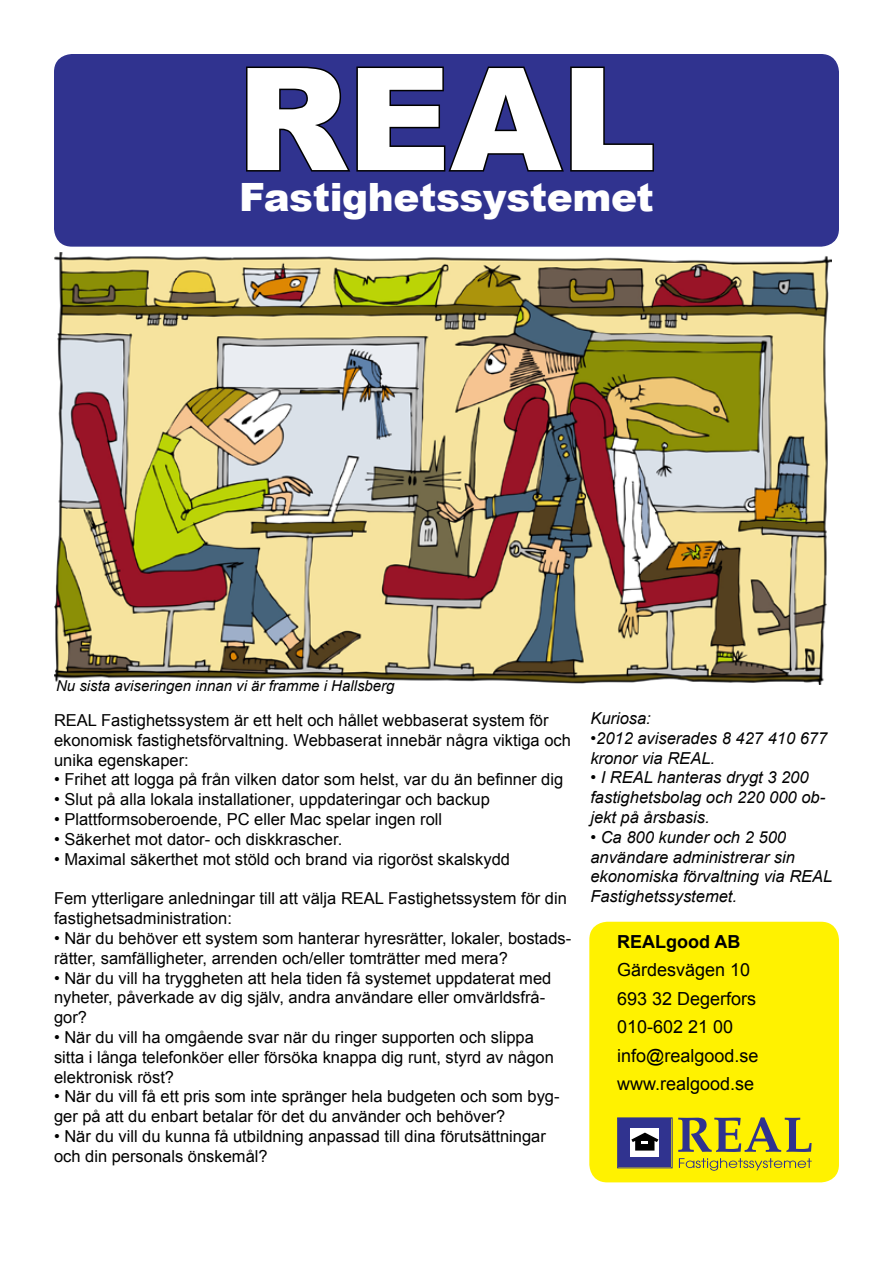
<style>
.page{position:relative;width:893px;height:1263px;background:#fff}
.page>*{position:absolute;margin:0;border:0;box-sizing:border-box;transform-origin:0 0}
.t1{font:900 142.5px "Arial";color:#fff}
.t2{font:900 39px "Arial";letter-spacing:-.01em;color:#fff}
.t3{font:18px/28.5px "Arial";color:#000}
.t4{font:700 18px "Arial";color:#000}
.t5{font:16.5px/19.8px "Arial";color:#000}
.t6{font:italic 16.5px/19.8px "Arial";color:#000}
.t7{font:italic 15px "Arial";color:#000}
</style>
<div class="page">
<div style="left:589px;top:922px;width:250px;height:260px;background:#fff200;border-radius:18px"></div>
<div style="left:618px;top:1118px;width:54px;height:50px;border:1px solid #30338f"></div>
<div style="left:618px;top:1119px;width:53px;height:48px;background:#30338f"></div>
<div style="left:630px;top:1128px;width:29px;height:28px;background:#fff"></div>
<svg style="left:631px;top:1132px;width:27px;height:18px"></svg>
<svg style="left:678px;top:1117px;width:134px;height:35px"></svg>
<svg style="left:679px;top:1158px;width:133px;height:13px"></svg>
<div style="left:54px;top:54px;width:785px;height:193px;background:#30338f;border-radius:18px"></div>
<svg style="left:246px;top:66px;width:408px;height:106px"></svg>
<img style="left:54px;top:252px;width:778px;height:433px">
<h1 class="t1" style="left:237px;top:16px;width:421px">REAL</h1>
<h2 class="t2" style="left:239px;top:169px;width:416px">Fastighetssystemet</h2>
<p class="t7" style="left:56px;top:676px;width:340px">Nu sista aviseringen innan vi är framme i Hallsberg</p>
<p class="t5" style="left:54px;top:710px;width:518px">REAL Fastighetssystem är ett helt och hållet webbaserat system för ekonomisk fastighetsförvaltning. Webbaserat innebär några viktiga och unika egenskaper:</p>
<p class="t5" style="left:54px;top:770px;width:511px">• Frihet att logga på från vilken dator som helst, var du än befinner dig</p>
<p class="t5" style="left:54px;top:790px;width:437px">• Slut på alla lokala installationer, uppdateringar och backup</p>
<p class="t5" style="left:54px;top:809px;width:390px">• Plattformsoberoende, PC eller Mac spelar ingen roll</p>
<p class="t5" style="left:54px;top:829px;width:290px">• Säkerhet mot dator- och diskkrascher.</p>
<p class="t5" style="left:54px;top:849px;width:458px">• Maximal säkerthet mot stöld och brand via rigoröst skalskydd</p>
<p class="t5" style="left:54px;top:889px;width:514px">Fem ytterligare anledningar till att välja REAL Fastighetssystem för din fastighetsadministration:</p>
<p class="t5" style="left:54px;top:928px;width:519px">• När du behöver ett system som hanterar hyresrätter, lokaler, bostads&shy;rätter, samfälligheter, arrenden och/eller tomträtter med mera?</p>
<p class="t5" style="left:54px;top:968px;width:499px">• När du vill ha tryggheten att hela tiden få systemet uppdaterat med nyheter, påverkade av dig själv, andra användare eller omvärldsfrå&shy;gor?</p>
<p class="t5" style="left:54px;top:1027px;width:501px">• När du vill ha omgående svar när du ringer supporten och slippa sitta i långa telefonköer eller försöka knappa dig runt, styrd av någon elektronisk röst?</p>
<p class="t5" style="left:54px;top:1087px;width:507px">• När du vill få ett pris som inte spränger hela budgeten och som byg&shy;ger på att du enbart betalar för det du använder och behöver?</p>
<p class="t5" style="left:54px;top:1126px;width:493px">• När du vill du kunna få utbildning anpassad till dina förutsättningar och din personals önskemål?</p>
<p class="t6" style="left:590px;top:708px;width:62px">Kuriosa:</p>
<p class="t6" style="left:590px;top:728px;width:238px">•2012 aviserades 8 427 410 677 kronor via REAL.</p>
<p class="t6" style="left:590px;top:768px;width:236px">• I REAL hanteras drygt 3 200 fastighetsbolag och 220 000 ob&shy;jekt på årsbasis.</p>
<p class="t6" style="left:590px;top:827px;width:244px">• Ca 800 kunder och 2 500 användare administrerar sin ekonomiska förvaltning via REAL<br>Fastighetssystemet.</p>
<p class="t4" style="left:617px;top:929px;width:125px">REALgood AB</p>
<p class="t3" style="left:617px;top:956px;width:143px">Gärdesvägen 10<br>693 32 Degerfors<br>010-602 21 00 info@realgood.se www.realgood.se</p>
</div>
